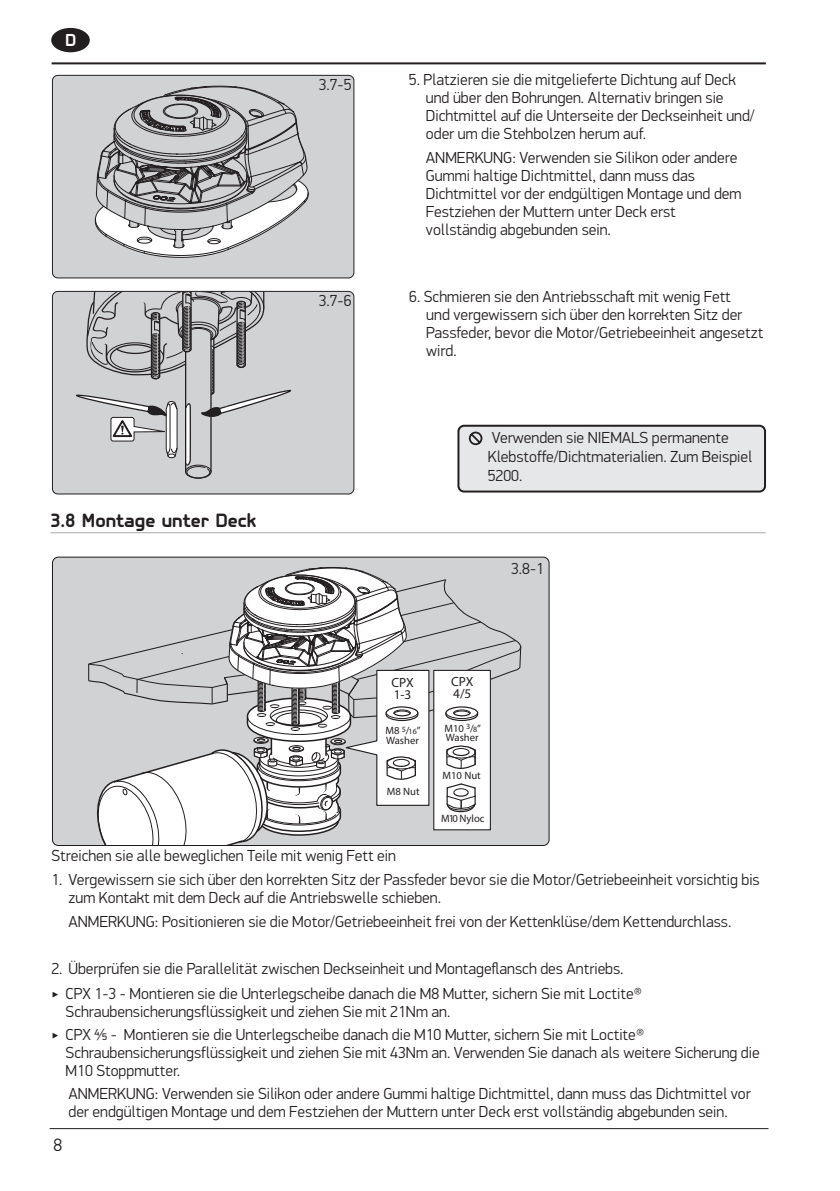
<style>
.page{position:relative;width:840px;height:1191px;background:#fff}
.page>*{position:absolute;margin:0;border:0;box-sizing:border-box;transform-origin:0 0}
.Sub_header{font:700 20px "PF Isotext Pro";color:#231f20}
.t1{font:300 18px "PF Din Display Pro";color:#231f20}
.t2{font:700 18px "PF Isotext Pro";color:#fff}
.No_Bullet_copy{font:300 16px/18px "PF Din Display Pro";color:#231f20}
.Number_Bullet_copy{font:300 16px/18px "PF Din Display Pro";color:#231f20}
.Warning_text-_Do_not{font:300 16px/19.2px "PF Din Display Pro";color:#231f20}
.Image_numbers{font:300 16px "PF Din Display Pro";color:#231f20}
.t3{font:700 13.4px/12px "Swiss 721 BT";letter-spacing:-.005em;color:#231f20}
.t4{font:10.6px/9.4px "Swiss 721 BT";color:#231f20}
.s1{font-size:8px}
</style>
<div class="page">
<hr style="left:52px;top:62px;width:713px;height:2px;background:#231f20">
<hr style="left:50px;top:1128px;width:718px;height:1px;background:#231f20">
<div style="left:51px;top:28px;width:39px;height:24px;background:#231f20;border-radius:50%"></div>
<div style="left:52px;top:291px;width:302px;height:203px;background:#d1d2d4"></div>
<svg style="left:76px;top:293px;width:216px;height:186px;background:#bebfc1"></svg>
<div style="left:52px;top:291px;width:302px;height:203px;border:1px solid #231f20;border-radius:5px"></div>
<div style="left:52px;top:75px;width:302px;height:203px;background:#d1d2d4"></div>
<svg style="left:94px;top:85px;width:216px;height:173px;background:#b6b6b8"></svg>
<div style="left:52px;top:75px;width:302px;height:203px;border:1px solid #231f20;border-radius:5px"></div>
<div style="left:54px;top:558px;width:494px;height:287px;background:#d1d2d4"></div>
<svg style="left:87px;top:566px;width:434px;height:278px"></svg>
<div style="left:52px;top:556px;width:497px;height:290px;border:1px solid #231f20;border-radius:6px"></div>
<div style="left:458px;top:426px;width:306px;height:65px;background:#e6e7e9;border-radius:6px"></div>
<div style="left:457px;top:425px;width:308px;height:67px;border:2px solid #231f20;border-radius:6px"></div>
<svg style="left:468px;top:431px;width:14px;height:14px"></svg>
<hr style="left:50px;top:532px;width:715px;height:1px;background:#a8a9ad">
<p class="t2" style="left:65px;top:29px;width:13px">D</p>
<p class="Sub_header" style="left:50px;top:509px;width:207px">3.8 Montage unter Deck</p>
<p class="Image_numbers" style="left:318px;top:75px;width:34px">3.7-5</p>
<p class="Image_numbers" style="left:318px;top:292px;width:34px">3.7-6</p>
<p class="No_Bullet_copy" style="left:425px;top:71px;width:330px;text-indent:-17px">5. Platzieren sie die mitgelieferte Dichtung auf Deck und über den Bohrungen. Alternativ bringen sie Dichtmittel auf die Unterseite der Deckseinheit und/ oder um die Stehbolzen herum auf.</p>
<p class="No_Bullet_copy" style="left:425px;top:148px;width:317px">ANMERKUNG: Verwenden sie Silikon oder andere Gummi haltige Dichtmittel, dann muss das Dichtmittel vor der endgültigen Montage und dem Festziehen der Muttern unter Deck erst vollständig abgebunden sein.</p>
<p class="Number_Bullet_copy" style="left:426px;top:287px;width:338px;text-indent:-17px">6. Schmieren sie den Antriebsschaft mit wenig Fett<br>und vergewissern sich über den korrekten Sitz der Passfeder, bevor die Motor/Getriebeeinheit angesetzt wird.</p>
<p class="Warning_text-_Do_not" style="left:487px;top:428px;width:266px">Verwenden sie NIEMALS permanente<br>Klebstoffe/Dichtmaterialien. Zum Beispiel<br>5200.</p>
<p class="Image_numbers" style="left:511px;top:559px;width:34px">3.8-1</p>
<p class="t3" style="left:391px;top:676px;width:24px">CPX<br>1-3</p>
<p class="t4" style="left:385px;top:726px;width:37px">M8 <sup>5</sup>/<span class="s1">16</span>”<br>Washer</p>
<p class="t4" style="left:387px;top:786px;width:34px">M8 Nut</p>
<p class="t3" style="left:451px;top:675px;width:24px">CPX<br>4/5</p>
<p class="t4" style="left:444px;top:723px;width:38px">M10 <sup>3</sup>/<span class="s1">8</span>”<br>Washer</p>
<p class="t4" style="left:442px;top:771px;width:40px">M10 Nut</p>
<p class="t4" style="left:441px;top:813px;width:45px">M10Nyloc</p>
<p class="No_Bullet_copy" style="left:51px;top:847px;width:346px">Streichen sie alle beweglichen Teile mit wenig Fett ein</p>
<p class="No_Bullet_copy" style="left:68px;top:871px;width:692px;text-indent:-17px">1. Vergewissern sie sich über den korrekten Sitz der Passfeder bevor sie die Motor/Getriebeeinheit vorsichtig bis zum Kontakt mit dem Deck auf die Antriebswelle schieben.</p>
<p class="No_Bullet_copy" style="left:68px;top:912px;width:664px">ANMERKUNG: Positionieren sie die Motor/Getriebeeinheit frei von der Kettenklüse/dem Kettendurchlass.</p>
<p class="No_Bullet_copy" style="left:51px;top:960px;width:573px">2. Überprüfen sie die Parallelität zwischen Deckseinheit und Montageflansch des Antriebs.</p>
<p class="No_Bullet_copy" style="left:66px;top:984px;width:578px;text-indent:-14px">‣ CPX 1-3 - Montieren sie die Unterlegscheibe danach die M8 Mutter, sichern Sie mit Loctite®<br>Schraubensicherungsflüssigkeit und ziehen Sie mit 21Nm an.</p>
<p class="No_Bullet_copy" style="left:66px;top:1026px;width:695px;text-indent:-14px">‣ CPX 4/5 - Montieren sie die Unterlegscheibe danach die M10 Mutter, sichern Sie mit Loctite®<br>Schraubensicherungsflüssigkeit und ziehen Sie mit 43Nm an. Verwenden Sie danach als weitere Sicherung die<br>M10 Stoppmutter.</p>
<p class="No_Bullet_copy" style="left:68px;top:1085px;width:683px">ANMERKUNG: Verwenden sie Silikon oder andere Gummi haltige Dichtmittel, dann muss das Dichtmittel vor der endgültigen Montage und dem Festziehen der Muttern unter Deck erst vollständig abgebunden sein.</p>
<p class="t1" style="left:54px;top:1134px;width:10px">8</p>
</div>
